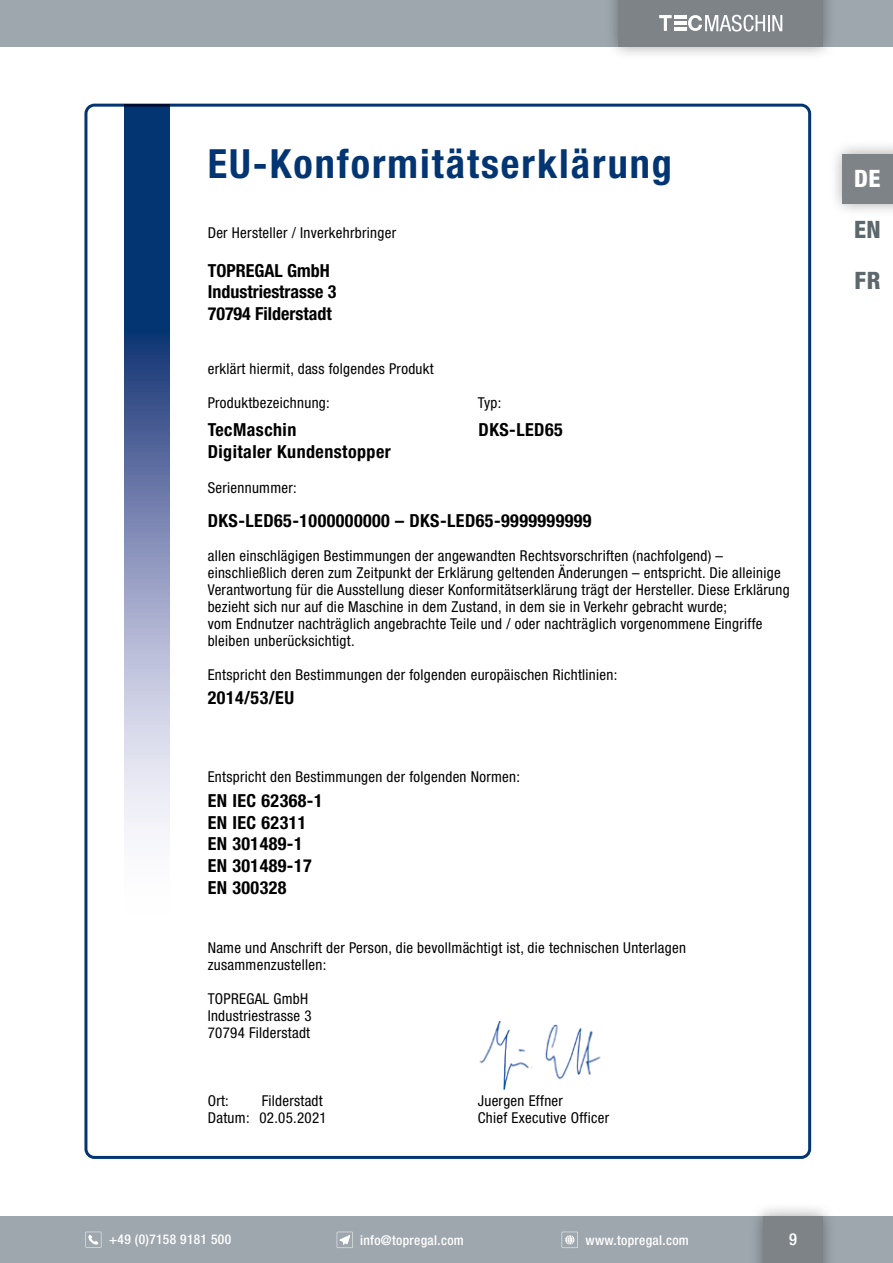
<style>
.page{position:relative;width:893px;height:1263px;background:#fff}
.page>*{position:absolute;margin:0;border:0;box-sizing:border-box;transform-origin:0 0}
.t1{font:700 condensed 40.35px "Helvetica Neue LT Pro";letter-spacing:.05em;color:#033572}
.t2{font:800 condensed 24px/51px "Helvetica Neue LT Pro";color:#5c686e}
.t3{font:800 condensed 24px "Helvetica Neue LT Pro";color:#fff}
.t4{font:700 condensed 18px/21.6px "Helvetica Neue LT Pro";letter-spacing:.025em;color:#000}
.t5{font:700 condensed 18px/21.6px "Helvetica Neue LT Pro";color:#000}
.t6{font:500 condensed 16.5px "Helvetica Neue LT Pro";color:#fff}
.t7{font:condensed 15px/17px "Helvetica Neue LT Pro";letter-spacing:.02em;color:#000}
.t8{font:500 condensed 13.5px "Helvetica Neue LT Pro";letter-spacing:.025em;color:#fff}
</style>
<div class="page">
<div style="left:0;top:1216px;width:893px;height:47px;background:#9ea7ad"></div>
<svg style="left:562px;top:1232px;width:16px;height:16px"></svg>
<svg style="left:337px;top:1232px;width:16px;height:16px"></svg>
<svg style="left:85px;top:1232px;width:16px;height:16px"></svg>
<div style="left:0;top:0;width:893px;height:47px;background:#9ea7ad"></div>
<div style="left:604px;top:0;width:233px;height:61px;background:#000;opacity:.35"></div>
<div style="left:619px;top:0;width:204px;height:47px;background:#7d8386"></div>
<div style="left:749px;top:1202px;width:88px;height:61px;background:#000;opacity:.35"></div>
<div style="left:763px;top:1216px;width:60px;height:47px;background:#7d8386"></div>
<div style="left:829px;top:139px;width:64px;height:78px;background:#000;opacity:.35"></div>
<div style="left:843px;top:154px;width:50px;height:49px;background:#7d8386"></div>
<svg style="left:659px;top:15px;width:123px;height:17px"></svg>
<img style="left:479px;top:1022px;width:122px;height:67px">
<svg style="left:124px;top:104px;width:46px;height:729px;background:#657ca7"></svg>
<h1 class="t1" style="left:208px;top:139px;width:466px">EU-Konformitätserklärung</h1>
<p class="t7" style="left:208px;top:224px;width:190px">Der Hersteller / Inverkehrbringer</p>
<p class="t5" style="left:208px;top:260px;width:130px">TOPREGAL GmbH<br>Industriestrasse 3<br>70794 Filderstadt</p>
<p class="t7" style="left:208px;top:360px;width:227px">erklärt hiermit, dass folgendes Produkt</p>
<p class="t7" style="left:208px;top:394px;width:124px">Produktbezeichnung:</p>
<p class="t7" style="left:478px;top:394px;width:25px">Typ:</p>
<p class="t4" style="left:208px;top:419px;width:185px">TecMaschin<br>Digitaler Kundenstopper</p>
<p class="t4" style="left:479px;top:419px;width:86px">DKS-LED65</p>
<p class="t7" style="left:208px;top:479px;width:91px">Seriennummer:</p>
<p class="t4" style="left:208px;top:510px;width:385px">DKS-LED65-1000000000 – DKS-LED65-9999999999</p>
<p class="t7" style="left:208px;top:547px;width:583px">allen einschlägigen Bestimmungen der angewandten Rechtsvorschriften (nachfolgend) – einschließlich deren zum Zeitpunkt der Erklärung geltenden Änderungen – entspricht. Die alleinige Verantwortung für die Ausstellung dieser Konformitätserklärung trägt der Hersteller. Diese Erklärung bezieht sich nur auf die Maschine in dem Zustand, in dem sie in Verkehr gebracht wurde;<br>vom Endnutzer nachträglich angebrachte Teile und / oder nachträglich vorgenommene Eingriffe bleiben unberücksichtigt.</p>
<p class="t7" style="left:208px;top:666px;width:411px">Entspricht den Bestimmungen der folgenden europäischen Richtlinien:</p>
<p class="t4" style="left:208px;top:686px;width:88px">2014/53/EU</p>
<p class="t7" style="left:208px;top:768px;width:314px">Entspricht den Bestimmungen der folgenden Normen:</p>
<p class="t4" style="left:208px;top:790px;width:116px">EN IEC 62368-1<br>EN IEC 62311<br>EN 301489-1<br>EN 301489-17<br>EN 300328</p>
<p class="t7" style="left:208px;top:939px;width:480px">Name und Anschrift der Person, die bevollmächtigt ist, die technischen Unterlagen zusammenzustellen:</p>
<p class="t7" style="left:208px;top:990px;width:105px">TOPREGAL GmbH<br>Industriestrasse 3<br>70794 Filderstadt</p>
<p class="t7" style="left:208px;top:1092px;width:23px">Ort:</p>
<p class="t7" style="left:262px;top:1092px;width:63px">Filderstadt</p>
<p class="t7" style="left:478px;top:1092px;width:87px">Juergen Effner</p>
<p class="t7" style="left:208px;top:1109px;width:43px">Datum:</p>
<p class="t7" style="left:478px;top:1109px;width:133px">Chief Executive Officer</p>
<p class="t7" style="left:259px;top:1109px;width:69px">02.05.2021</p>
<p class="t8" style="left:109px;top:1231px;width:123px">+49 (0)7158 9181 500</p>
<p class="t8" style="left:360px;top:1232px;width:105px">info@topregal.com</p>
<p class="t8" style="left:585px;top:1232px;width:105px">www.topregal.com</p>
<p class="t6" style="left:789px;top:1229px;width:9px">9</p>
<h2 class="t3" style="left:854px;top:164px;width:28px">DE</h2>
<h2 class="t2" style="left:854px;top:204px;width:28px">EN<br>FR</h2>
</div>
